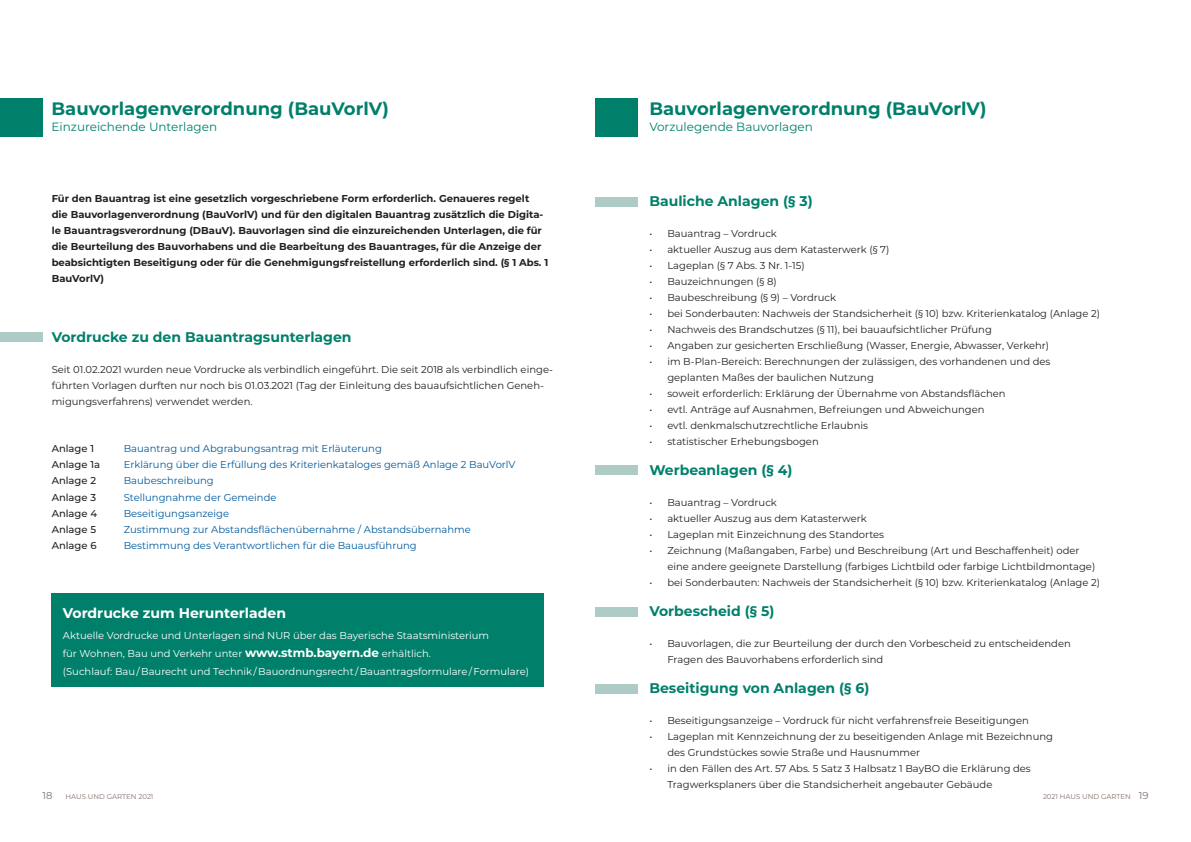
<style>
.page{position:relative;width:1191px;height:842px;background:#fff}
.page>*{position:absolute;margin:0;border:0;box-sizing:border-box;transform-origin:0 0}
.t1{font:700 18px "Montserrat";color:#00806b}
.t2{font:700 14px "Montserrat";color:#00806b}
.t3{font:700 14px "Montserrat";color:#fff}
.t4{font:12px "Montserrat";color:#00806b}
.t5{font:10px/16px "Montserrat";color:#231f20}
.t6{font:700 10px/16px "Montserrat";color:#231f20}
.t7{font:10px "Montserrat";color:#015a9d}
.t8{font:10px/18px "Montserrat";color:#fff}
.t9{font:500 10px "Montserrat";color:#231f20}
.t10{font:10px "Montserrat";color:#80706b}
.t11{font:7px "Montserrat";color:#80706b}
.s1{font-weight:700;font-size:12px}
.s2{font-size:10px}
</style>
<div class="page">
<div style="left:0;top:98px;width:43px;height:38px;background:#00806b"></div>
<div style="left:0;top:332px;width:43px;height:10px;background:#afcbc5"></div>
<div style="left:595px;top:197px;width:43px;height:10px;background:#afcbc5"></div>
<div style="left:595px;top:465px;width:43px;height:10px;background:#afcbc5"></div>
<div style="left:595px;top:607px;width:43px;height:10px;background:#afcbc5"></div>
<div style="left:595px;top:684px;width:43px;height:10px;background:#afcbc5"></div>
<div style="left:51px;top:593px;width:492px;height:93px;background:#00806b"></div>
<div style="left:595px;top:98px;width:43px;height:38px;background:#00806b"></div>
<h1 class="t1" style="left:51px;top:96px;width:339px">Bauvorlagenverordnung (BauVorlV)</h1>
<p class="t4" style="left:51px;top:119px;width:167px">Einzureichende Unterlagen</p>
<p class="t6" style="left:52px;top:190px;width:498px">Für den Bauantrag ist eine gesetzlich vorgeschriebene Form erforderlich. Genaueres regelt<br>die Bauvorlagenverordnung (BauVorlV) und für den digitalen Bauantrag zusätzlich die Digita&shy;le Bauantragsverordnung (DBauV). Bauvorlagen sind die einzureichenden Unterlagen, die für die Beurteilung des Bauvorhabens und die Bearbeitung des Bauantrages, für die Anzeige der beabsichtigten Beseitigung oder für die Genehmigungsfreistellung erforderlich sind. (§ 1 Abs. 1<br>BauVorlV)</p>
<h2 class="t2" style="left:52px;top:327px;width:301px">Vordrucke zu den Bauantragsunterlagen</h2>
<p class="t5" style="left:52px;top:362px;width:503px">Seit 01.02.2021 wurden neue Vordrucke als verbindlich eingeführt. Die seit 2018 als verbindlich einge&shy;führten Vorlagen durften nur noch bis 01.03.2021 (Tag der Einleitung des bauaufsichtlichen Geneh&shy;migungsverfahrens) verwendet werden.</p>
<p class="t9" style="left:52px;top:442px;width:44px">Anlage 1</p>
<p class="t7" style="left:124px;top:442px;width:260px">Bauantrag und Abgrabungsantrag mit Erläuterung</p>
<p class="t9" style="left:52px;top:458px;width:50px">Anlage 1a</p>
<p class="t7" style="left:124px;top:458px;width:393px">Erklärung über die Erfüllung des Kriterienkataloges gemäß Anlage 2 BauVorlV</p>
<p class="t9" style="left:52px;top:474px;width:46px">Anlage 2</p>
<p class="t7" style="left:124px;top:474px;width:91px">Baubeschreibung</p>
<p class="t9" style="left:52px;top:490px;width:46px">Anlage 3</p>
<p class="t7" style="left:124px;top:490px;width:154px">Stellungnahme der Gemeinde</p>
<p class="t9" style="left:52px;top:506px;width:47px">Anlage 4</p>
<p class="t7" style="left:124px;top:506px;width:107px">Beseitigungsanzeige</p>
<p class="t9" style="left:52px;top:522px;width:46px">Anlage 5</p>
<p class="t7" style="left:124px;top:522px;width:348px">Zustimmung zur Abstandsflächenübernahme / Abstandsübernahme</p>
<p class="t9" style="left:52px;top:538px;width:46px">Anlage 6</p>
<p class="t7" style="left:124px;top:538px;width:294px">Bestimmung des Verantwortlichen für die Bauausführung</p>
<h2 class="t3" style="left:63px;top:603px;width:225px">Vordrucke zum Herunterladen</h2>
<p class="t8" style="left:63px;top:626px;width:468px">Aktuelle Vordrucke und Unterlagen sind NUR über das Bayerische Staatsministerium<br>für Wohnen, Bau und Verkehr unter <span class="s1">www.stmb.bayern.de</span> erhältlich.<br>(Suchlauf: Bau / Baurecht und Technik / Bauordnungsrecht / Bauantragsformulare / Formulare)</p>
<h1 class="t1" style="left:649px;top:96px;width:339px">Bauvorlagenverordnung (BauVorlV)</h1>
<p class="t4" style="left:649px;top:119px;width:165px">Vorzulegende Bauvorlagen</p>
<h2 class="t2" style="left:649px;top:191px;width:165px">Bauliche Anlagen (§ 3)</h2>
<p class="t5" style="left:649px;top:225px;width:129px">• Bauantrag – Vordruck</p>
<p class="t5" style="left:649px;top:241px;width:242px">• aktueller Auszug aus dem Katasterwerk (§ 7)</p>
<p class="t5" style="left:649px;top:257px;width:157px">• Lageplan (§ 7 Abs. 3 Nr. 1-15)</p>
<p class="t5" style="left:649px;top:273px;width:129px">• Bauzeichnungen (§ 8)</p>
<p class="t5" style="left:649px;top:289px;width:188px">• Baubeschreibung (§ 9) – Vordruck</p>
<p class="t5" style="left:649px;top:305px;width:452px">• bei Sonderbauten: Nachweis der Standsicherheit (§ 10) bzw. Kriterienkatalog (Anlage 2)</p>
<p class="t5" style="left:649px;top:321px;width:344px">• Nachweis des Brandschutzes (§ 11), bei bauaufsichtlicher Prüfung</p>
<p class="t5" style="left:649px;top:337px;width:401px">• Angaben zur gesicherten Erschließung (Wasser, Energie, Abwasser, Verkehr)</p>
<p class="t5" style="left:667px;top:353px;width:384px;text-indent:-18px">• im B-Plan-Bereich: Berechnungen der zulässigen, des vorhandenen und des geplanten Maßes der baulichen Nutzung</p>
<p class="t5" style="left:649px;top:385px;width:358px">• soweit erforderlich: Erklärung der Übernahme von Abstandsflächen</p>
<p class="t5" style="left:649px;top:401px;width:337px">• evtl. Anträge auf Ausnahmen, Befreiungen und Abweichungen</p>
<p class="t5" style="left:649px;top:417px;width:220px">• evtl. denkmalschutzrechtliche Erlaubnis</p>
<p class="t5" style="left:649px;top:433px;width:171px">• statistischer Erhebungsbogen</p>
<h2 class="t2" style="left:649px;top:460px;width:145px">Werbeanlagen (§ 4)</h2>
<p class="t5" style="left:649px;top:494px;width:129px">• Bauantrag – Vordruck</p>
<p class="t5" style="left:649px;top:510px;width:219px">• aktueller Auszug aus dem Katasterwerk</p>
<p class="t5" style="left:649px;top:526px;width:236px">• Lageplan mit Einzeichnung des Standortes</p>
<p class="t5" style="left:667px;top:542px;width:429px;text-indent:-18px">• Zeichnung (Maßangaben, Farbe) und Beschreibung (Art und Beschaffenheit) oder eine andere geeignete Darstellung (farbiges Lichtbild oder farbige Lichtbildmontage)</p>
<p class="t5" style="left:649px;top:574px;width:452px">• bei Sonderbauten: Nachweis der Standsicherheit (§ 10) bzw. Kriterienkatalog (Anlage 2)</p>
<h2 class="t2" style="left:649px;top:601px;width:127px">Vorbescheid (§ 5)</h2>
<p class="t5" style="left:667px;top:635px;width:405px;text-indent:-18px">• Bauvorlagen, die zur Beurteilung der durch den Vorbescheid zu entscheidenden<br>Fragen des Bauvorhabens erforderlich sind</p>
<h2 class="t2" style="left:649px;top:678px;width:222px">Beseitigung von Anlagen (§ 6)</h2>
<p class="t5" style="left:649px;top:712px;width:381px">• Beseitigungsanzeige – Vordruck für nicht verfahrensfreie Beseitigungen</p>
<p class="t5" style="left:667px;top:728px;width:387px;text-indent:-18px">• Lageplan mit Kennzeichnung der zu beseitigenden Anlage mit Bezeichnung des Grundstückes sowie Straße und Hausnummer</p>
<p class="t5" style="left:667px;top:760px;width:365px;text-indent:-18px">• in den Fällen des Art. 57 Abs. 5 Satz 3 Halbsatz 1 BayBO die Erklärung des<br>Tragwerksplaners über die Standsicherheit angebauter Gebäude</p>
<p class="t10" style="left:43px;top:789px;width:11px">18</p>
<p class="t11" style="left:66px;top:792px;width:89px">HAUS UND GARTEN 2021</p>
<p class="t11" style="left:1043px;top:792px;width:107px">2021 HAUS UND GARTEN <span class="s2">19</span></p>
</div>
